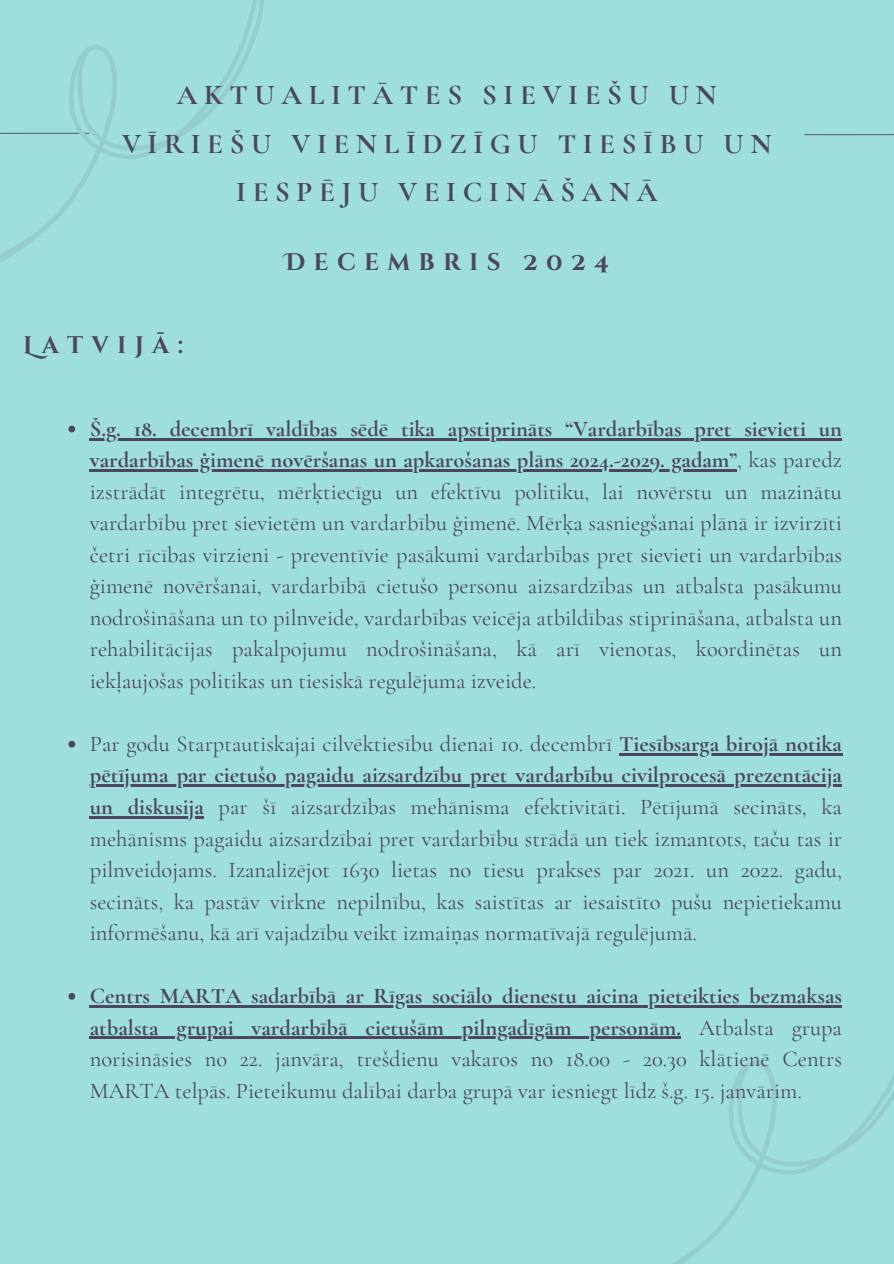
<style>
.page{position:relative;width:894px;height:1264px;background:#fff}
.page>*{position:absolute;margin:0;border:0;box-sizing:border-box;transform-origin:0 0}
.t1{font:700 28.8px/48.3px "Cormorant Garamond";letter-spacing:.23em;color:#4c4660;text-align:center}
.t2{font:700 24px "Cinzel Decorative";letter-spacing:.345em;color:#4c4660}
.t3{font:22.5px/31.5px "Cormorant Garamond";color:#4c4660;text-align:justify}
.t4{font:700 22.5px "Cormorant Garamond";color:#4c4660}
.s1{font-weight:700}
</style>
<div class="page">
<div style="left:0;top:0;width:893px;height:1263px;background:#9edfdb"></div>
<hr style="left:804px;top:134px;width:89px;height:1px;background:#5e6364">
<svg style="left:0;top:0;width:264px;height:263px"></svg>
<svg style="left:570px;top:1005px;width:323px;height:258px"></svg>
<svg style="left:68px;top:425px;width:7px;height:7px"></svg>
<hr style="left:90px;top:438px;width:751px;height:2px;background:#4c4660">
<hr style="left:90px;top:469px;width:646px;height:3px;background:#4c4660">
<svg style="left:68px;top:740px;width:7px;height:7px"></svg>
<hr style="left:619px;top:753px;width:222px;height:2px;background:#4c4660">
<hr style="left:90px;top:784px;width:751px;height:3px;background:#4c4660">
<hr style="left:90px;top:816px;width:114px;height:2px;background:#4c4660">
<svg style="left:68px;top:993px;width:7px;height:6px"></svg>
<hr style="left:90px;top:1005px;width:751px;height:2px;background:#4c4660">
<hr style="left:90px;top:1036px;width:591px;height:3px;background:#4c4660">
<h1 class="t1" style="left:122px;top:71px;width:651px">AKTUALITĀTES SIEVIEŠU UN<br>VĪRIEŠU VIENLĪDZĪGU TIESĪBU UN<br>IESPĒJU VEICINĀŠANĀ</h1>
<p class="t2" style="left:23px;top:329px;width:161px">Latvijā:</p>
<p class="t2" style="left:284px;top:246px;width:325px">Decembris 2024</p>
<h2 class="t4" style="left:90px;top:415px;width:753px">Š.g. 18. decembrī valdības sēdē tika apstiprināts “Vardarbības pret sievieti un</h2>
<p class="t3" style="left:90px;top:444px;width:753px"><span class="s1">vardarbības ģimenē novēršanas un apkarošanas plāns 2024.-2029. gadam”</span>, kas paredz izstrādāt integrētu, mērķtiecīgu un efektīvu politiku, lai novērstu un mazinātu vardarbību pret sievietēm un vardarbību ģimenē. Mērķa sasniegšanai plānā ir izvirzīti četri rīcības virzieni - preventīvie pasākumi vardarbības pret sievieti un vardarbības ģimenē novēršanai, vardarbībā cietušo personu aizsardzības un atbalsta pasākumu nodrošināšana un to pilnveide, vardarbības veicēja atbildības stiprināšana, atbalsta un rehabilitācijas pakalpojumu nodrošināšana, kā arī vienotas, koordinētas un iekļaujošas politikas un tiesiskā regulējuma izveide.</p>
<p class="t3" style="left:90px;top:728px;width:753px">Par godu Starptautiskajai cilvēktiesību dienai 10. decembrī <span class="s1">Tiesībsarga birojā notika</span></p>
<p class="t4" style="left:90px;top:761px;width:753px">pētījuma par cietušo pagaidu aizsardzību pret vardarbību civilprocesā prezentācija</p>
<p class="t3" style="left:90px;top:791px;width:753px"><span class="s1">un diskusija</span> par šī aizsardzības mehānisma efektivitāti. Pētījumā secināts, ka mehānisms pagaidu aizsardzībai pret vardarbību strādā un tiek izmantots, taču tas ir pilnveidojams. Izanalizējot 1630 lietas no tiesu prakses par 2021. un 2022. gadu, secināts, ka pastāv virkne nepilnību, kas saistītas ar iesaistīto pušu nepietiekamu informēšanu, kā arī vajadzību veikt izmaiņas normatīvajā regulējumā.</p>
<p class="t4" style="left:90px;top:982px;width:753px">Centrs MARTA sadarbībā ar Rīgas sociālo dienestu aicina pieteikties bezmaksas</p>
<p class="t3" style="left:90px;top:1011px;width:753px"><span class="s1">atbalsta grupai vardarbībā cietušām pilngadīgām personām.</span> Atbalsta grupa norisināsies no 22. janvāra, trešdienu vakaros no 18.00 - 20.30 klātienē Centrs MARTA telpās. Pieteikumu dalībai darba grupā var iesniegt līdz š.g. 15. janvārim.</p>
</div>
